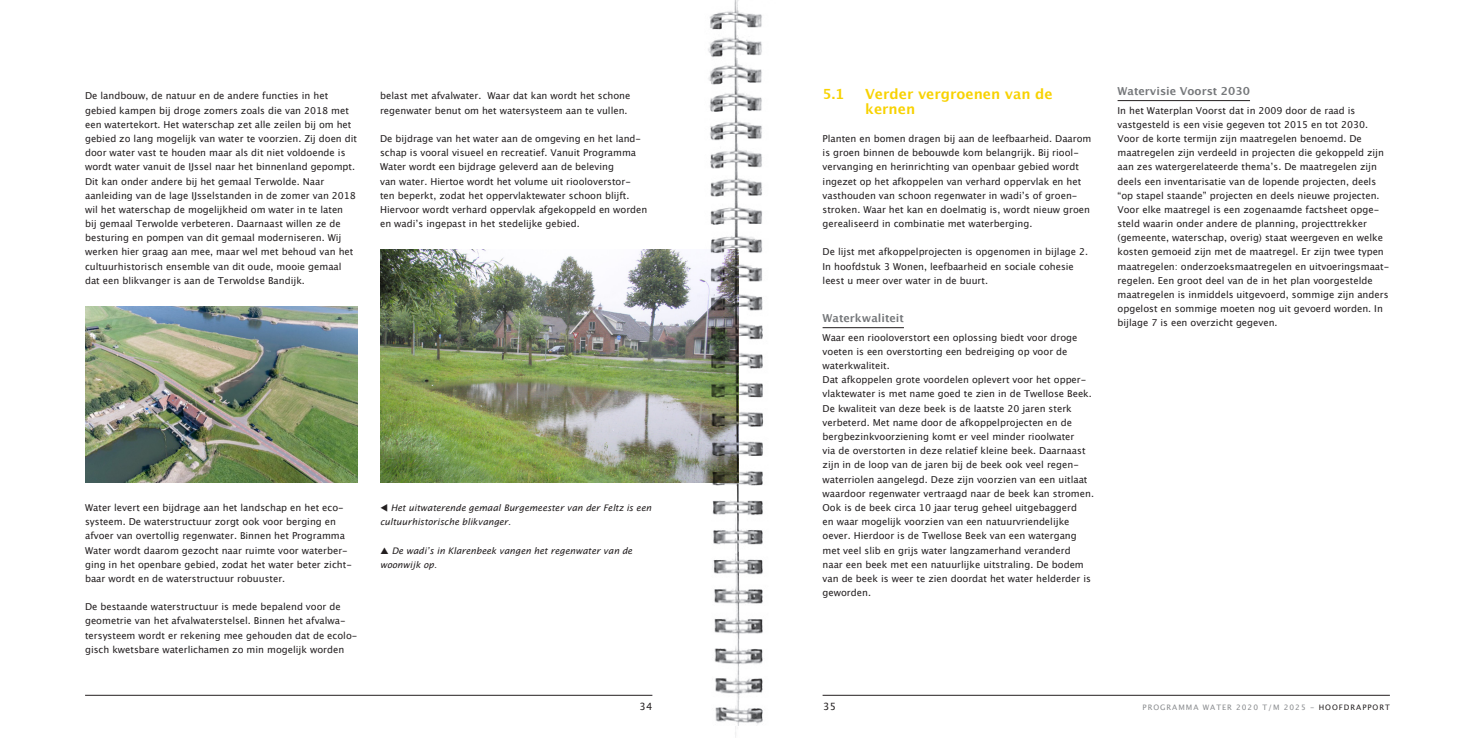
<style>
.page{position:relative;width:1475px;height:738px;background:#fff}
.page>*{position:absolute;margin:0;border:0;box-sizing:border-box;transform-origin:0 0}
.Alineakop_geel{font:700 14px/14.2px "Lucida Grande";color:#f8d202}
.subkopje_grijs{font:700 11px "Lucida Grande";color:#76787b}
.t1{font:10px "Lucida Grande";color:#231f20}
.platte_tekst{font:9.5px/14.2px "Lucida Grande";color:#231f20}
.bijschrift_cursief{font:italic 9px/14.2px "Lucida Sans";color:#231f20}
.t2{font:7.5px "Lucida Grande";letter-spacing:.13em;color:#8a8c8f}
.s1{color:#231f20}
</style>
<div class="page">
<hr style="left:822px;top:327px;width:81px;height:1px;background:#231f20">
<hr style="left:1117px;top:100px;width:132px;height:1px;background:#231f20">
<img style="left:85px;top:306px;width:272px;height:176px">
<img style="left:380px;top:249px;width:317px;height:233px">
<hr style="left:822px;top:694px;width:567px;height:1px;background:#231f20">
<hr style="left:85px;top:694px;width:567px;height:1px;background:#231f20">
<img style="left:697px;top:0;width:67px;height:737px">
<p class="platte_tekst" style="left:85px;top:89px;width:273px">De landbouw, de natuur en de andere functies in het gebied kampen bij droge zomers zoals die van 2018 met een watertekort. Het waterschap zet alle zeilen bij om het gebied zo lang mogelijk van water te voorzien. Zij doen dit door water vast te houden maar als dit niet voldoende is wordt water vanuit de IJssel naar het binnenland gepompt.<br>Dit kan onder andere bij het gemaal Terwolde. Naar aanleiding van de lage IJsselstanden in de zomer van 2018 wil het waterschap de mogelijkheid om water in te laten bij gemaal Terwolde verbeteren. Daarnaast willen ze de besturing en pompen van dit gemaal moderniseren. Wij werken hier graag aan mee, maar wel met behoud van het cultuurhistorisch ensemble van dit oude, mooie gemaal dat een blikvanger is aan de Terwoldse Bandijk.</p>
<p class="platte_tekst" style="left:85px;top:500px;width:268px">Water levert een bijdrage aan het landschap en het eco&shy;systeem. De waterstructuur zorgt ook voor berging en afvoer van overtollig regenwater. Binnen het Programma Water wordt daarom gezocht naar ruimte voor waterber&shy;ging in het openbare gebied, zodat het water beter zicht&shy;baar wordt en de waterstructuur robuuster.</p>
<p class="platte_tekst" style="left:85px;top:599px;width:274px">De bestaande waterstructuur is mede bepalend voor de geometrie van het afvalwaterstelsel. Binnen het afvalwa&shy;tersysteem wordt er rekening mee gehouden dat de ecolo&shy;gisch kwetsbare waterlichamen zo min mogelijk worden</p>
<p class="platte_tekst" style="left:380px;top:89px;width:252px">belast met afvalwater. Waar dat kan wordt het schone regenwater benut om het watersysteem aan te vullen.</p>
<p class="platte_tekst" style="left:380px;top:131px;width:269px">De bijdrage van het water aan de omgeving en het land&shy;schap is vooral visueel en recreatief. Vanuit Programma Water wordt een bijdrage geleverd aan de beleving<br>van water. Hiertoe wordt het volume uit riooloverstor&shy;ten beperkt, zodat het oppervlaktewater schoon blijft.<br>Hiervoor wordt verhard oppervlak afgekoppeld en worden en wadi’s ingepast in het stedelijke gebied.</p>
<p class="bijschrift_cursief" style="left:380px;top:500px;width:273px">▼ Het uitwaterende gemaal Burgemeester van der Feltz is een cultuurhistorische blikvanger.</p>
<p class="bijschrift_cursief" style="left:380px;top:542px;width:254px;text-indent:12px">De wadi’s in Klarenbeek vangen het regenwater van de woonwijk op.</p>
<p class="Alineakop_geel" style="left:822px;top:87px;width:23px">5.1</p>
<p class="Alineakop_geel" style="left:865px;top:87px;width:189px">Verder vergroenen van de kernen</p>
<p class="platte_tekst" style="left:822px;top:131px;width:270px">Planten en bomen dragen bij aan de leefbaarheid. Daarom is groen binnen de bebouwde kom belangrijk. Bij riool&shy;vervanging en herinrichting van openbaar gebied wordt ingezet op het afkoppelen van verhard oppervlak en het vasthouden van schoon regenwater in wadi’s of groen&shy;stroken. Waar het kan en doelmatig is, wordt nieuw groen gerealiseerd in combinatie met waterberging.</p>
<p class="platte_tekst" style="left:822px;top:245px;width:267px">De lijst met afkoppelprojecten is opgenomen in bijlage 2.</p>
<p class="platte_tekst" style="left:822px;top:259px;width:253px">In hoofdstuk 3 Wonen, leefbaarheid en sociale cohesie leest u meer over water in de buurt.</p>
<p class="subkopje_grijs" style="left:822px;top:309px;width:83px">Waterkwaliteit</p>
<p class="platte_tekst" style="left:822px;top:330px;width:256px">Waar een riooloverstort een oplossing biedt voor droge voeten is een overstorting een bedreiging op voor de waterkwaliteit.</p>
<p class="platte_tekst" style="left:822px;top:372px;width:273px">Dat afkoppelen grote voordelen oplevert voor het opper&shy;vlaktewater is met name goed te zien in de Twellose Beek.<br>De kwaliteit van deze beek is de laatste 20 jaren sterk verbeterd. Met name door de afkoppelprojecten en de bergbezinkvoorziening komt er veel minder rioolwater<br>via de overstorten in deze relatief kleine beek. Daarnaast zijn in de loop van de jaren bij de beek ook veel regen&shy;waterriolen aangelegd. Deze zijn voorzien van een uitlaat waardoor regenwater vertraagd naar de beek kan stromen.<br>Ook is de beek circa 10 jaar terug geheel uitgebaggerd<br>en waar mogelijk voorzien van een natuurvriendelijke oever. Hierdoor is de Twellose Beek van een watergang met veel slib en grijs water langzamerhand veranderd<br>naar een beek met een natuurlijke uitstraling. De bodem van de beek is weer te zien doordat het water helderder is geworden.</p>
<p class="subkopje_grijs" style="left:1117px;top:82px;width:134px">Watervisie Voorst 2030</p>
<p class="platte_tekst" style="left:1117px;top:103px;width:273px">In het Waterplan Voorst dat in 2009 door de raad is vastgesteld is een visie gegeven tot 2015 en tot 2030.<br>Voor de korte termijn zijn maatregelen benoemd. De maatregelen zijn verdeeld in projecten die gekoppeld zijn aan zes watergerelateerde thema’s. De maatregelen zijn deels een inventarisatie van de lopende projecten, deels “op stapel staande” projecten en deels nieuwe projecten.<br>Voor elke maatregel is een zogenaamde factsheet opge&shy;steld waarin onder andere de planning, projecttrekker (gemeente, waterschap, overig) staat weergeven en welke kosten gemoeid zijn met de maatregel. Er zijn twee typen maatregelen: onderzoeksmaatregelen en uitvoeringsmaat&shy;regelen. Een groot deel van de in het plan voorgestelde maatregelen is inmiddels uitgevoerd, sommige zijn anders opgelost en sommige moeten nog uit gevoerd worden. In bijlage 7 is een overzicht gegeven.</p>
<p class="t1" style="left:639px;top:699px;width:14px">34</p>
<p class="t1" style="left:823px;top:699px;width:14px">35</p>
<p class="t2" style="left:1142px;top:702px;width:249px">PROGRAMMA WATER 2020 T/M 2025 - <span class="s1">HOOFDRAPPORT</span></p>
</div>
